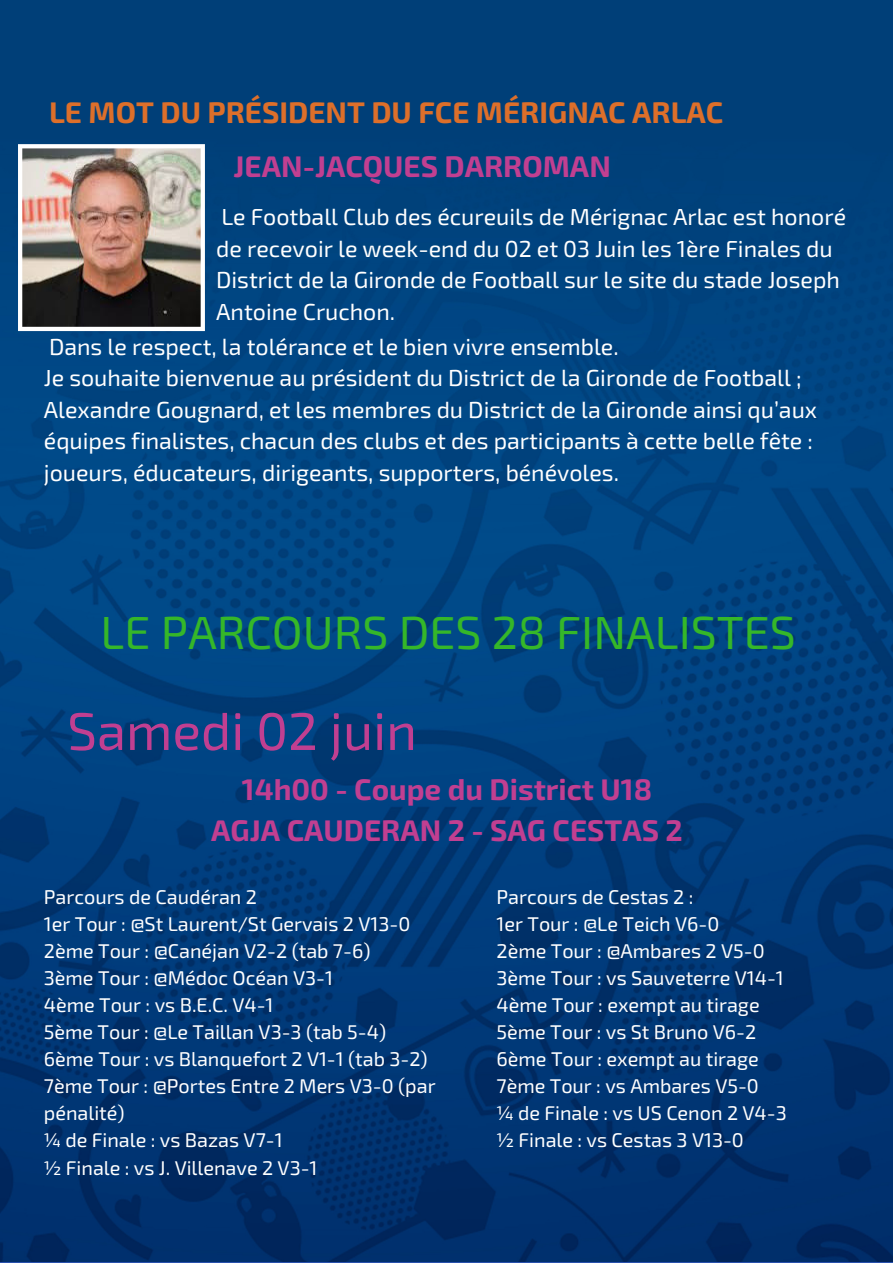
<style>
.page{position:relative;width:893px;height:1263px;background:#fff}
.page>*{position:absolute;margin:0;border:0;box-sizing:border-box;transform-origin:0 0}
.t1{font:52.95px "Exo 2";color:#c13f91}
.t2{font:46.35px "Exo 2";color:#35b729}
.t3{font:700 29.85px/41.7px "Exo 2";color:#c13f91;text-align:center}
.t4{font:700 29.85px "Exo 2";color:#dd6f2a}
.t5{font:23.25px/31.5px "Exo 2";color:#fff}
.t6{font:19.8px/27px "Exo 2";color:#fff}
</style>
<div class="page">
<img style="left:0;top:0;width:893px;height:1261px">
<img style="left:18px;top:144px;width:187px;height:187px">
<h3 class="t4" style="left:49px;top:93px;width:676px">LE MOT DU PRÉSIDENT DU FCE MÉRIGNAC ARLAC</h3>
<h3 class="t3" style="left:234px;top:144px;width:379px">JEAN-JACQUES DARROMAN</h3>
<p class="t5" style="left:216px;top:200px;width:631px">Le Football Club des écureuils de Mérignac Arlac est honoré de recevoir le week-end du 02 et 03 Juin les 1ère Finales du District de la Gironde de Football sur le site du stade Joseph Antoine Cruchon.</p>
<p class="t5" style="left:44px;top:330px;width:775px">Dans le respect, la tolérance et le bien vivre ensemble.<br>Je souhaite bienvenue au président du District de la Gironde de Football ; Alexandre Gougnard, et les membres du District de la Gironde ainsi qu’aux équipes finalistes, chacun des clubs et des participants à cette belle fête : joueurs, éducateurs, dirigeants, supporters, bénévoles.</p>
<h2 class="t2" style="left:101px;top:602px;width:697px">LE PARCOURS DES 28 FINALISTES</h2>
<h1 class="t1" style="left:67px;top:697px;width:351px">Samedi 02 juin</h1>
<h3 class="t3" style="left:211px;top:766px;width:473px">14h00 - Coupe du District U18<br>AGJA CAUDERAN 2 - SAG CESTAS 2</h3>
<p class="t6" style="left:44px;top:883px;width:393px">Parcours de Caudéran 2<br>1er Tour : @St Laurent/St Gervais 2 V13-0<br>2ème Tour : @Canéjan V2-2 (tab 7-6)<br>3ème Tour : @Médoc Océan V3-1<br>4ème Tour : vs B.E.C. V4-1<br>5ème Tour : @Le Taillan V3-3 (tab 5-4)<br>6ème Tour : vs Blanquefort 2 V1-1 (tab 3-2)<br>7ème Tour : @Portes Entre 2 Mers V3-0 (par pénalité)<br>¼ de Finale : vs Bazas V7-1<br>½ Finale : vs J. Villenave 2 V3-1</p>
<p class="t6" style="left:497px;top:883px;width:292px">Parcours de Cestas 2 :<br>1er Tour : @Le Teich V6-0<br>2ème Tour : @Ambares 2 V5-0<br>3ème Tour : vs Sauveterre V14-1<br>4ème Tour : exempt au tirage<br>5ème Tour : vs St Bruno V6-2<br>6ème Tour : exempt au tirage<br>7ème Tour : vs Ambares V5-0<br>¼ de Finale : vs US Cenon 2 V4-3 ½ Finale : vs Cestas 3 V13-0</p>
</div>
